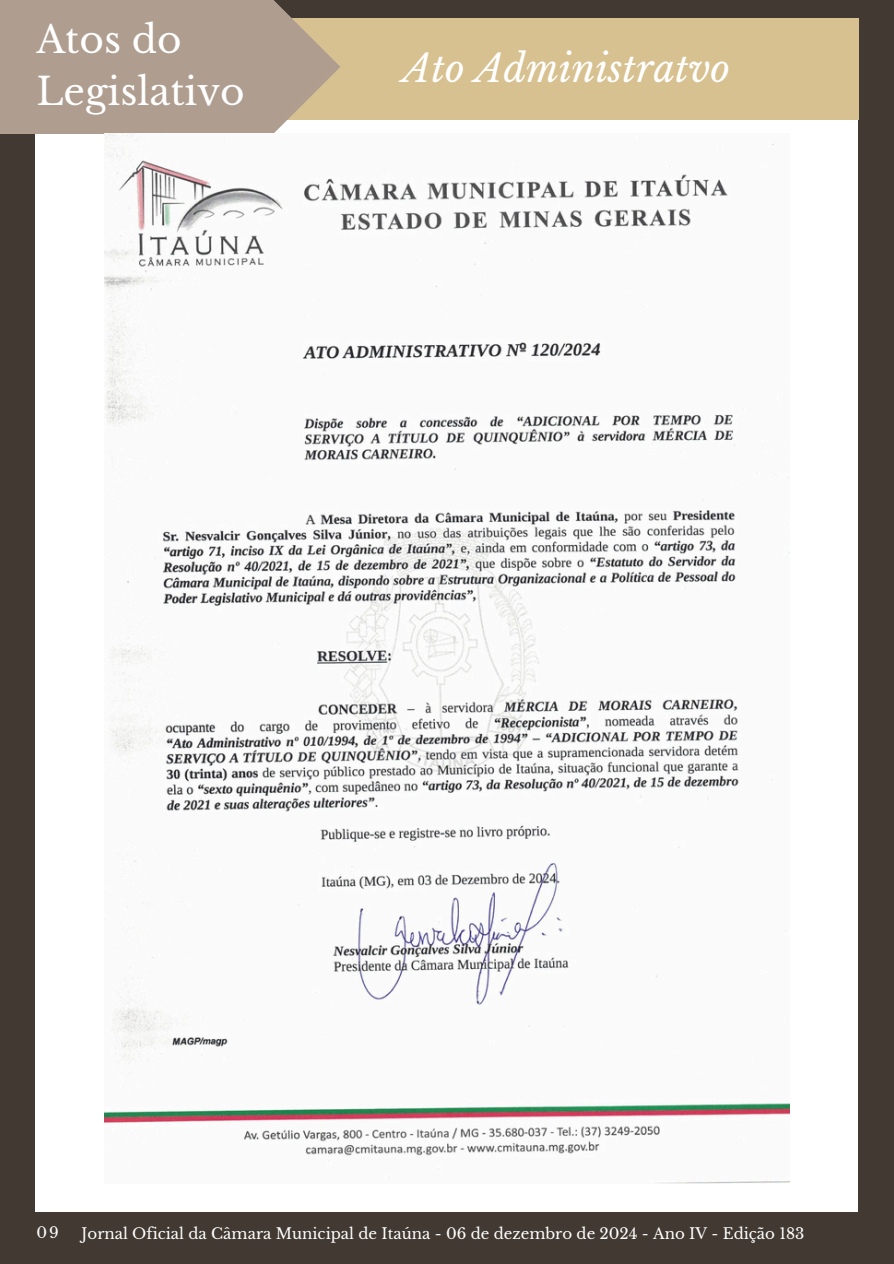
<style>
.page{position:relative;width:894px;height:1264px;background:#fff}
.page>*{position:absolute;margin:0;border:0;box-sizing:border-box;transform-origin:0 0}
.t1{font:37.5px/51.8px "Libre Baskerville";color:#fff}
.t2{font:italic 37.5px "Libre Baskerville";color:#fff}
.t3{font:15px "Libre Baskerville";color:#fff}
.t4{font:15px "Libre Baskerville";color:#fdfdfd}
</style>
<div class="page">
<div style="left:0;top:0;width:893px;height:1263px;background:#413932"></div>
<div style="left:36px;top:44px;width:821px;height:1166px;background:#fff"></div>
<div style="left:275px;top:18px;width:583px;height:102px;background:#d7c190"></div>
<svg style="left:274px;top:0;width:66px;height:133px"></svg>
<div style="left:0;top:0;width:274px;height:134px;background:#af9d90"></div>
<img style="left:104px;top:134px;width:685px;height:1049px">
<h1 class="t1" style="left:36px;top:14px;width:210px">Atos do<br>Legislativo</h1>
<p class="t2" style="left:403px;top:46px;width:328px">Ato Administratvo</p>
<h1 class="t4" style="left:36px;top:1223px;width:24px">09</h1>
<p class="t3" style="left:82px;top:1223px;width:724px">Jornal Oficial da Câmara Municipal de Itaúna - 06 de dezembro de 2024 - Ano IV - Edição 183</p>
</div>
